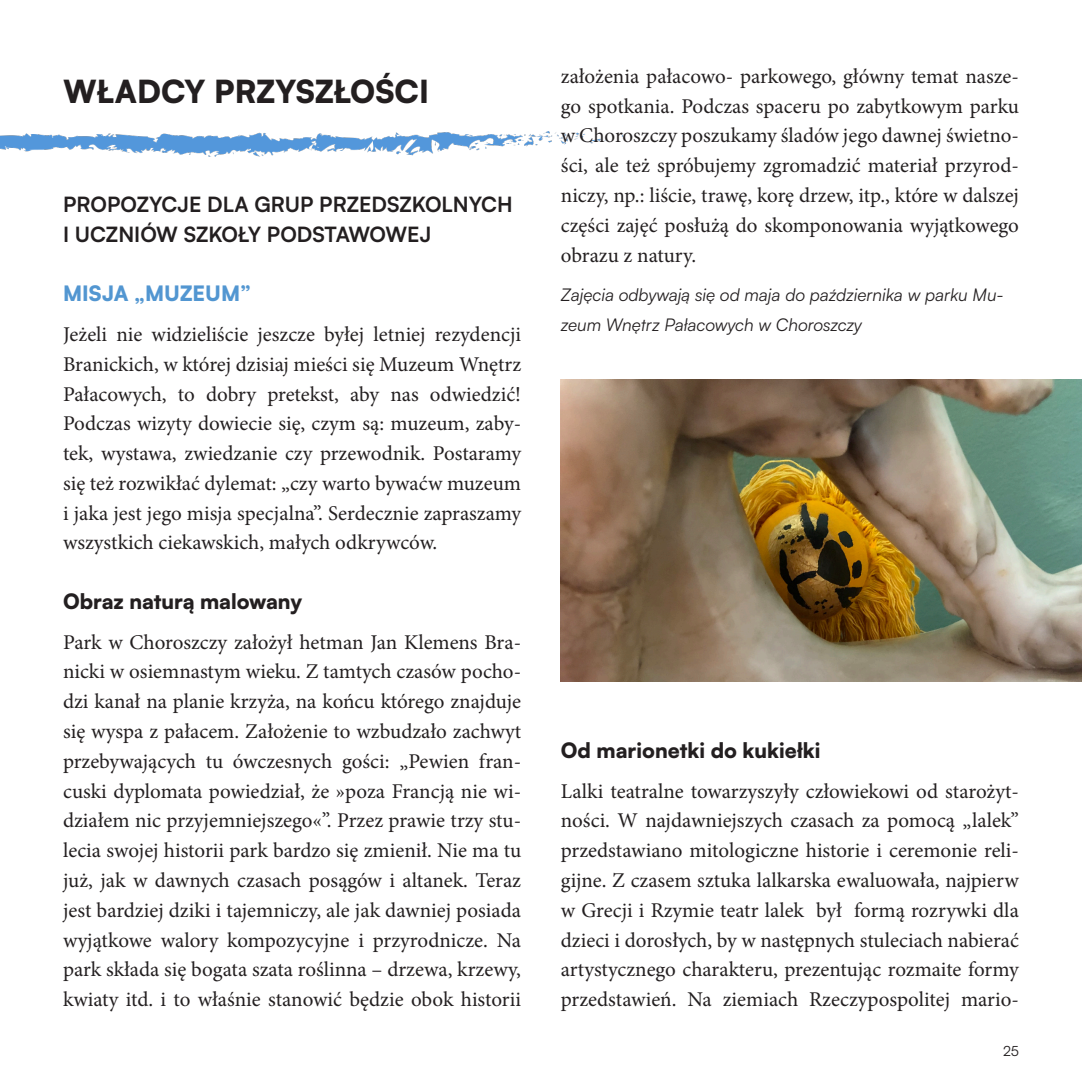
<style>
.page{position:relative;width:1082px;height:1082px;background:#fff}
.page>*{position:absolute;margin:0;border:0;box-sizing:border-box;transform-origin:0 0}
.TYTUŁ{font:900 31.5px "Satoshi";color:#231f20}
.opis{font:21px/29.8px "Minion Pro";color:#231f20;text-align:justify}
.oferta_dla{font:700 21px/29.8px "Satoshi";color:#231f20}
.zajęcia_next{font:900 21px "Satoshi";color:#231f20}
.zajęcia{font:900 21px "Satoshi";color:#5296d1}
.adresówka{font:italic 17.5px/29.8px "Satoshi";color:#231f20}
.t1{font:14px "Satoshi";color:#231f20}
</style>
<div class="page">
<img style="left:0;top:131px;width:622px;height:25px">
<img style="left:561px;top:379px;width:520px;height:302px">
<p class="TYTUŁ" style="left:63px;top:67px;width:367px">WŁADCY PRZYSZŁOŚCI</p>
<p class="oferta_dla" style="left:63px;top:188px;width:451px">PROPOZYCJE DLA GRUP PRZEDSZKOLNYCH<br>I UCZNIÓW SZKOŁY PODSTAWOWEJ</p>
<p class="zajęcia" style="left:63px;top:277px;width:190px">MISJA „MUZEUM”</p>
<p class="opis" style="left:63px;top:319px;width:459px">Jeżeli nie widzieliście jeszcze byłej letniej rezydencji Branickich, w której dzisiaj mieści się Muzeum Wnętrz Pałacowych, to dobry pretekst, aby nas odwiedzić!<br>Podczas wizyty dowiecie się, czym są: muzeum, zaby&shy;tek, wystawa, zwiedzanie czy przewodnik. Postaramy się też rozwikłać dylemat: „czy warto bywaćw muzeum i jaka jest jego misja specjalna”. Serdecznie zapraszamy wszystkich ciekawskich, małych odkrywców.</p>
<p class="zajęcia_next" style="left:63px;top:585px;width:241px">Obraz naturą malowany</p>
<p class="opis" style="left:63px;top:627px;width:459px">Park w Choroszczy założył hetman Jan Klemens Bra&shy;nicki w osiemnastym wieku. Z tamtych czasów pocho&shy;dzi kanał na planie krzyża, na końcu którego znajduje się wyspa z pałacem. Założenie to wzbudzało zachwyt przebywających tu ówczesnych gości: „Pewien fran&shy;cuski dyplomata powiedział, że »poza Francją nie wi&shy;działem nic przyjemniejszego«”. Przez prawie trzy stu&shy;lecia swojej historii park bardzo się zmienił. Nie ma tu już, jak w dawnych czasach posągów i altanek. Teraz jest bardziej dziki i tajemniczy, ale jak dawniej posiada wyjątkowe walory kompozycyjne i przyrodnicze. Na park składa się bogata szata roślinna – drzewa, krzewy, kwiaty itd. i to właśnie stanowić będzie obok historii</p>
<p class="opis" style="left:561px;top:61px;width:459px">założenia pałacowo- parkowego, główny temat nasze&shy;go spotkania. Podczas spaceru po zabytkowym parku w Choroszczy poszukamy śladów jego dawnej świetno&shy;ści, ale też spróbujemy zgromadzić materiał przyrod&shy;niczy, np.: liście, trawę, korę drzew, itp., które w dalszej części zajęć posłużą do skomponowania wyjątkowego obrazu z natury.</p>
<p class="adresówka" style="left:561px;top:279px;width:444px">Zajęcia odbywają się od maja do października w parku Mu&shy;zeum Wnętrz Pałacowych w Choroszczy</p>
<p class="zajęcia_next" style="left:561px;top:734px;width:261px">Od marionetki do kukiełki</p>
<p class="opis" style="left:561px;top:776px;width:459px">Lalki teatralne towarzyszyły człowiekowi od starożyt&shy;ności. W najdawniejszych czasach za pomocą „lalek” przedstawiano mitologiczne historie i ceremonie reli&shy;gijne. Z czasem sztuka lalkarska ewaluowała, najpierw w Grecji i Rzymie teatr lalek był formą rozrywki dla dzieci i dorosłych, by w następnych stuleciach nabierać artystycznego charakteru, prezentując rozmaite formy przedstawień. Na ziemiach Rzeczypospolitej mario-</p>
<p class="t1" style="left:1002px;top:1041px;width:17px">25</p>
</div>
